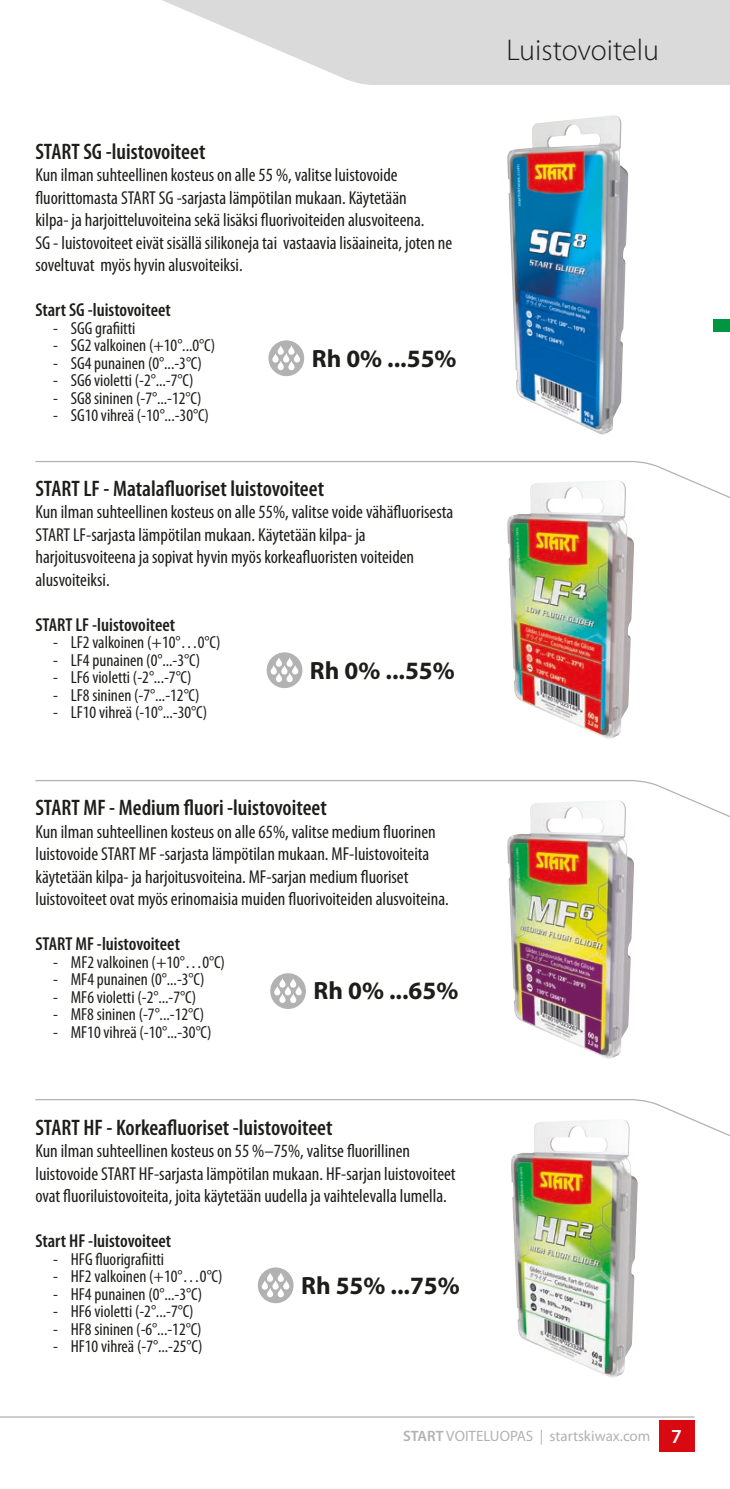
<style>
.page{position:relative;width:730px;height:1489px;background:#fff}
.page>*{position:absolute;margin:0;border:0;box-sizing:border-box;transform-origin:0 0}
.t1{font:300 30px "Myriad Pro";color:#1d1d1b}
.t2{font:700 25px "Myriad Pro";color:#1d1d1b}
.t3{font:600 condensed 22.5px "Myriad Pro";color:#1d1d1b}
.t4{font:600 20px "Myriad Pro";color:#fff}
.t5{font:condensed 18.75px/22.5px "Myriad Pro";color:#1d1d1b}
.t6{font:600 condensed 18.75px "Myriad Pro";color:#1d1d1b}
.t7{font:condensed 17.5px "Myriad Pro";color:#1d1d1b}
.t8{font:15px "Myriad Pro";color:#b2b2b2}
.s1{font-weight:600}
</style>
<div class="page">
<div style="left:713px;top:319px;width:17px;height:12px;background:#009641"></div>
<svg style="left:35px;top:461px;width:695px;height:37px"></svg>
<svg style="left:35px;top:780px;width:695px;height:37px"></svg>
<svg style="left:35px;top:1099px;width:695px;height:38px"></svg>
<img style="left:511px;top:1118px;width:127px;height:143px">
<img style="left:507px;top:480px;width:127px;height:259px">
<img style="left:507px;top:799px;width:127px;height:260px">
<img style="left:507px;top:115px;width:121px;height:320px">
<svg style="left:162px;top:0;width:568px;height:85px;fill:#dadada"></svg>
<div style="left:267px;top:652px;width:35px;height:36px;background:#b2b2b2;border-radius:50%"></div>
<svg style="left:271px;top:665px;width:6px;height:9px"></svg>
<svg style="left:281px;top:665px;width:6px;height:9px"></svg>
<svg style="left:292px;top:665px;width:6px;height:9px"></svg>
<svg style="left:276px;top:673px;width:6px;height:9px"></svg>
<svg style="left:287px;top:673px;width:6px;height:9px"></svg>
<svg style="left:276px;top:657px;width:6px;height:9px"></svg>
<svg style="left:286px;top:657px;width:7px;height:9px"></svg>
<div style="left:268px;top:340px;width:36px;height:36px;background:#b2b2b2;border-radius:50%"></div>
<svg style="left:272px;top:353px;width:7px;height:9px"></svg>
<svg style="left:283px;top:353px;width:6px;height:9px"></svg>
<svg style="left:294px;top:353px;width:6px;height:9px"></svg>
<svg style="left:278px;top:361px;width:6px;height:9px"></svg>
<svg style="left:288px;top:361px;width:7px;height:9px"></svg>
<svg style="left:278px;top:345px;width:6px;height:10px"></svg>
<svg style="left:288px;top:345px;width:6px;height:10px"></svg>
<div style="left:270px;top:973px;width:36px;height:35px;background:#b2b2b2;border-radius:50%"></div>
<svg style="left:274px;top:986px;width:6px;height:9px"></svg>
<svg style="left:285px;top:986px;width:6px;height:9px"></svg>
<svg style="left:296px;top:986px;width:6px;height:9px"></svg>
<svg style="left:279px;top:993px;width:7px;height:9px"></svg>
<svg style="left:290px;top:993px;width:6px;height:10px"></svg>
<svg style="left:279px;top:978px;width:7px;height:9px"></svg>
<svg style="left:290px;top:978px;width:6px;height:9px"></svg>
<div style="left:659px;top:1420px;width:35px;height:31px;background:#d90912"></div>
<svg style="left:0;top:1261px;width:695px;height:157px"></svg>
<h1 class="t1" style="left:506px;top:32px;width:154px">Luistovoitelu</h1>
<p class="t3" style="left:35px;top:137px;width:171px">START SG -luistovoiteet</p>
<p class="t5" style="left:35px;top:163px;width:418px">Kun ilman suhteellinen kosteus on alle 55 %, valitse luistovoide fluorittomasta START SG -sarjasta lämpötilan mukaan. Käytetään<br>kilpa- ja harjoitteluvoiteina sekä lisäksi fluorivoiteiden alusvoiteena.<br>SG - luistovoiteet eivät sisällä silikoneja tai vastaavia lisäaineita, joten ne soveltuvat myös hyvin alusvoiteiksi.</p>
<p class="t6" style="left:35px;top:298px;width:137px">Start SG -luistovoiteet</p>
<p class="t7" style="left:53px;top:317px;width:84px">- SGG grafiitti</p>
<p class="t7" style="left:53px;top:335px;width:164px">- SG2 valkoinen (+10°...0°C)</p>
<p class="t7" style="left:53px;top:352px;width:150px">- SG4 punainen (0°...-3°C)</p>
<p class="t7" style="left:53px;top:370px;width:142px">- SG6 violetti (-2°...-7°C)</p>
<p class="t7" style="left:53px;top:387px;width:150px">- SG8 sininen (-7°...-12°C)</p>
<p class="t7" style="left:53px;top:405px;width:158px">- SG10 vihreä (-10°...-30°C)</p>
<h2 class="t2" style="left:312px;top:342px;width:146px">Rh 0% ...55%</h2>
<p class="t3" style="left:35px;top:474px;width:290px">START LF - Matalafluoriset luistovoiteet</p>
<p class="t5" style="left:35px;top:500px;width:419px">Kun ilman suhteellinen kosteus on alle 55%, valitse voide vähäfluorisesta START LF-sarjasta lämpötilan mukaan. Käytetään kilpa- ja harjoitusvoiteena ja sopivat hyvin myös korkeafluoristen voiteiden alusvoiteiksi.</p>
<p class="t6" style="left:35px;top:613px;width:141px">START LF -luistovoiteet</p>
<p class="t7" style="left:53px;top:632px;width:169px">- LF2 valkoinen (+10°…0°C)</p>
<p class="t7" style="left:53px;top:649px;width:148px">- LF4 punainen (0°...-3°C)</p>
<p class="t7" style="left:53px;top:667px;width:140px">- LF6 violetti (-2°...-7°C)</p>
<p class="t7" style="left:53px;top:684px;width:148px">- LF8 sininen (-7°...-12°C)</p>
<p class="t7" style="left:53px;top:702px;width:156px">- LF10 vihreä (-10°...-30°C)</p>
<h2 class="t2" style="left:310px;top:654px;width:146px">Rh 0% ...55%</h2>
<p class="t3" style="left:35px;top:793px;width:293px">START MF - Medium fluori -luistovoiteet</p>
<p class="t5" style="left:35px;top:819px;width:415px">Kun ilman suhteellinen kosteus on alle 65%, valitse medium fluorinen luistovoide START MF -sarjasta lämpötilan mukaan. MF-luistovoiteita käytetään kilpa- ja harjoitusvoiteina. MF-sarjan medium fluoriset luistovoiteet ovat myös erinomaisia muiden fluorivoiteiden alusvoiteina.</p>
<p class="t6" style="left:35px;top:932px;width:146px">START MF -luistovoiteet</p>
<p class="t7" style="left:53px;top:951px;width:173px">- MF2 valkoinen (+10°…0°C)</p>
<p class="t7" style="left:53px;top:968px;width:153px">- MF4 punainen (0°...-3°C)</p>
<p class="t7" style="left:53px;top:986px;width:145px">- MF6 violetti (-2°...-7°C)</p>
<p class="t7" style="left:53px;top:1003px;width:153px">- MF8 sininen (-7°...-12°C)</p>
<p class="t7" style="left:53px;top:1021px;width:160px">- MF10 vihreä (-10°...-30°C)</p>
<h2 class="t2" style="left:313px;top:974px;width:146px">Rh 0% ...65%</h2>
<p class="t3" style="left:35px;top:1113px;width:299px">START HF - Korkeafluoriset -luistovoiteet</p>
<p class="t5" style="left:35px;top:1139px;width:422px">Kun ilman suhteellinen kosteus on 55 %–75%, valitse fluorillinen luistovoide START HF-sarjasta lämpötilan mukaan. HF-sarjan luistovoiteet ovat fluoriluistovoiteita, joita käytetään uudella ja vaihtelevalla lumella.</p>
<p class="t6" style="left:35px;top:1229px;width:137px">Start HF -luistovoiteet</p>
<p class="t7" style="left:53px;top:1248px;width:113px">- HFG fluorigrafiitti</p>
<p class="t7" style="left:53px;top:1265px;width:171px">- HF2 valkoinen (+10°…0°C)</p>
<p class="t7" style="left:53px;top:1283px;width:151px">- HF4 punainen (0°...-3°C)</p>
<p class="t7" style="left:53px;top:1300px;width:142px">- HF6 violetti (-2°...-7°C)</p>
<p class="t7" style="left:53px;top:1318px;width:150px">- HF8 sininen (-6°...-12°C)</p>
<p class="t7" style="left:53px;top:1335px;width:151px">- HF10 vihreä (-7°...-25°C)</p>
<h2 class="t2" style="left:301px;top:1268px;width:160px">Rh 55% ...75%</h2>
<p class="t8" style="left:403px;top:1426px;width:249px"><span class="s1">START</span> VOITELUOPAS | startskiwax.com</p>
<p class="t4" style="left:671px;top:1423px;width:12px">7</p>
</div>
